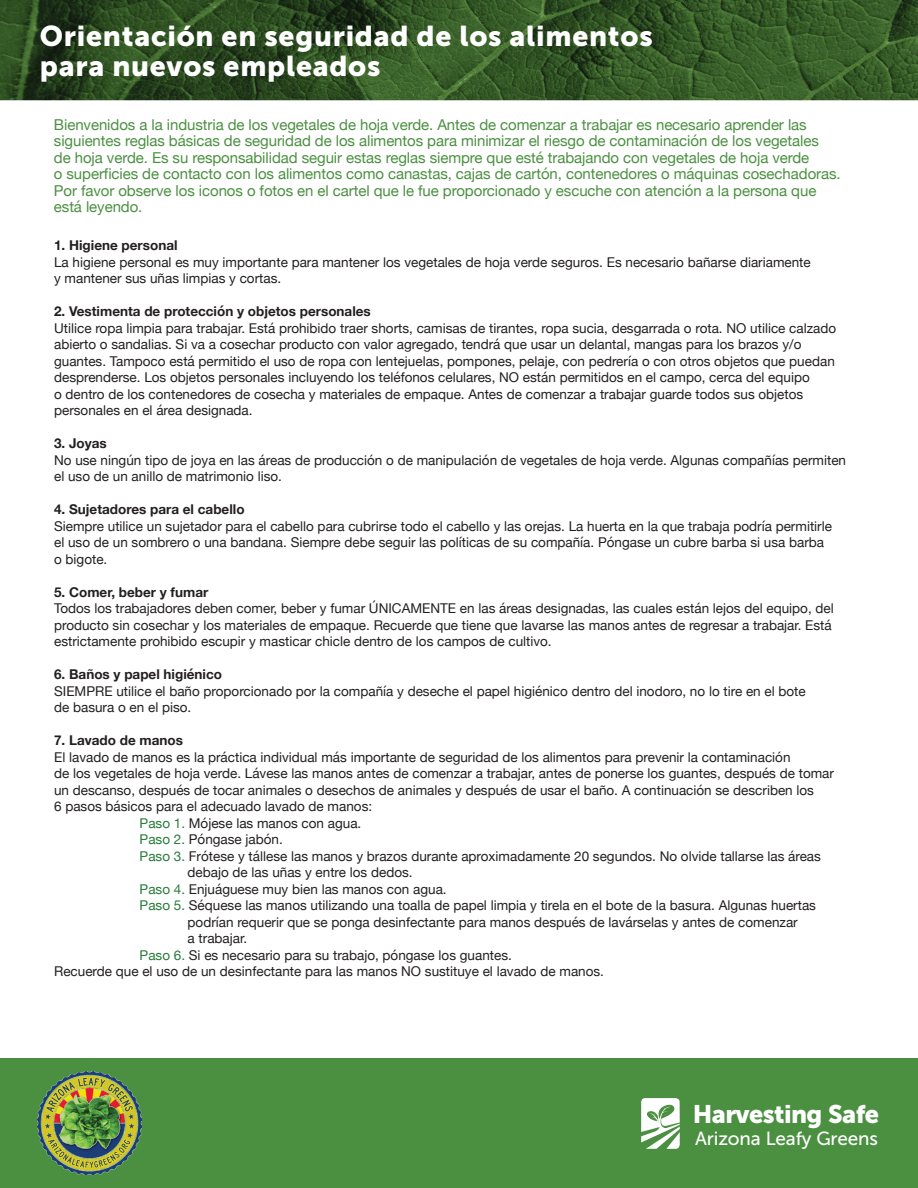
<style>
.page{position:relative;width:918px;height:1188px;background:#fff}
.page>*{position:absolute;margin:0;border:0;box-sizing:border-box;transform-origin:0 0}
.t1{font:28.5px/30px "Museo Sans 900";letter-spacing:.025em;color:#fff}
.t2{font:25.35px "Museo Sans 900";letter-spacing:-.025em;color:#fff}
.t3{font:18.9px "Museo Sans 500";letter-spacing:-.01em;color:#fff}
.t4{font:15px/16.5px "Helvetica Neue";letter-spacing:-.005em;color:#4b9041}
.t5{font:13.5px/16.5px "Helvetica Neue";color:#231f20}
.t6{font:700 13.5px "Helvetica Neue";color:#231f20}
.s1{color:#287c3c}
</style>
<div class="page">
<div style="left:0;top:1059px;width:918px;height:129px;background:#4b9041"></div>
<img style="left:0;top:0;width:918px;height:101px">
<svg style="left:641px;top:1098px;width:39px;height:51px"></svg>
<img style="left:38px;top:1071px;width:103px;height:104px">
<h1 class="t1" style="left:40px;top:21px;width:614px">Orientación en seguridad de los alimentos para nuevos empleados</h1>
<p class="t4" style="left:54px;top:117px;width:788px">Bienvenidos a la industria de los vegetales de hoja verde. Antes de comenzar a trabajar es necesario aprender las siguientes reglas básicas de seguridad de los alimentos para minimizar el riesgo de contaminación de los vegetales<br>de hoja verde. Es su responsabilidad seguir estas reglas siempre que esté trabajando con vegetales de hoja verde<br>o superficies de contacto con los alimentos como canastas, cajas de cartón, contenedores o máquinas cosechadoras.<br>Por favor observe los iconos o fotos en el cartel que le fue proporcionado y escuche con atención a la persona que está leyendo.</p>
<p class="t6" style="left:54px;top:235px;width:125px">1. Higiene personal</p>
<p class="t5" style="left:54px;top:255px;width:758px">La higiene personal es muy importante para mantener los vegetales de hoja verde seguros. Es necesario bañarse diariamente y mantener sus uñas limpias y cortas.</p>
<p class="t6" style="left:54px;top:301px;width:318px">2. Vestimenta de protección y objetos personales</p>
<p class="t5" style="left:54px;top:321px;width:784px">Utilice ropa limpia para trabajar. Está prohibido traer shorts, camisas de tirantes, ropa sucia, desgarrada o rota. NO utilice calzado abierto o sandalias. Si va a cosechar producto con valor agregado, tendrá que usar un delantal, mangas para los brazos y/o guantes. Tampoco está permitido el uso de ropa con lentejuelas, pompones, pelaje, con pedrería o con otros objetos que puedan desprenderse. Los objetos personales incluyendo los teléfonos celulares, NO están permitidos en el campo, cerca del equipo<br>o dentro de los contenedores de cosecha y materiales de empaque. Antes de comenzar a trabajar guarde todos sus objetos personales en el área designada.</p>
<p class="t6" style="left:54px;top:433px;width:54px">3. Joyas</p>
<p class="t5" style="left:54px;top:453px;width:793px">No use ningún tipo de joya en las áreas de producción o de manipulación de vegetales de hoja verde. Algunas compañías permiten el uso de un anillo de matrimonio liso.</p>
<p class="t6" style="left:54px;top:499px;width:192px">4. Sujetadores para el cabello</p>
<p class="t5" style="left:54px;top:519px;width:779px">Siempre utilice un sujetador para el cabello para cubrirse todo el cabello y las orejas. La huerta en la que trabaja podría permitirle el uso de un sombrero o una bandana. Siempre debe seguir las políticas de su compañía. Póngase un cubre barba si usa barba o bigote.</p>
<p class="t6" style="left:54px;top:581px;width:156px">5. Comer, beber y fumar</p>
<p class="t5" style="left:54px;top:601px;width:781px">Todos los trabajadores deben comer, beber y fumar ÚNICAMENTE en las áreas designadas, las cuales están lejos del equipo, del producto sin cosechar y los materiales de empaque. Recuerde que tiene que lavarse las manos antes de regresar a trabajar. Está estrictamente prohibido escupir y masticar chicle dentro de los campos de cultivo.</p>
<p class="t6" style="left:54px;top:664px;width:169px">6. Baños y papel higiénico</p>
<p class="t5" style="left:54px;top:684px;width:753px">SIEMPRE utilice el baño proporcionado por la compañía y deseche el papel higiénico dentro del inodoro, no lo tire en el bote de basura o en el piso.</p>
<p class="t6" style="left:54px;top:730px;width:131px">7. Lavado de manos</p>
<p class="t5" style="left:54px;top:749px;width:738px">El lavado de manos es la práctica individual más importante de seguridad de los alimentos para prevenir la contaminación</p>
<p class="t5" style="left:54px;top:766px;width:781px">de los vegetales de hoja verde. Lávese las manos antes de comenzar a trabajar, antes de ponerse los guantes, después de tomar</p>
<p class="t5" style="left:54px;top:782px;width:761px">un descanso, después de tocar animales o desechos de animales y después de usar el baño. A continuación se describen los</p>
<p class="t5" style="left:54px;top:799px;width:320px">6 pasos básicos para el adecuado lavado de manos:</p>
<p class="t5" style="left:140px;top:815px;width:223px"><span class="s1">Paso 1.</span> Mójese las manos con agua.</p>
<p class="t5" style="left:140px;top:832px;width:145px"><span class="s1">Paso 2.</span> Póngase jabón.</p>
<p class="t5" style="left:140px;top:848px;width:683px"><span class="s1">Paso 3.</span> Frótese y tállese las manos y brazos durante aproximadamente 20 segundos. No olvide tallarse las áreas</p>
<p class="t5" style="left:188px;top:865px;width:227px">debajo de las uñas y entre los dedos.</p>
<p class="t5" style="left:140px;top:881px;width:309px"><span class="s1">Paso 4.</span> Enjuáguese muy bien las manos con agua.</p>
<p class="t5" style="left:140px;top:898px;width:678px"><span class="s1">Paso 5.</span> Séquese las manos utilizando una toalla de papel limpia y tirela en el bote de la basura. Algunas huertas</p>
<p class="t5" style="left:188px;top:914px;width:612px">podrían requerir que se ponga desinfectante para manos después de lavárselas y antes de comenzar</p>
<p class="t5" style="left:188px;top:931px;width:61px">a trabajar.</p>
<p class="t5" style="left:140px;top:947px;width:374px"><span class="s1">Paso 6.</span> Si es necesario para su trabajo, póngase los guantes.</p>
<p class="t5" style="left:54px;top:964px;width:551px">Recuerde que el uso de un desinfectante para las manos NO sustituye el lavado de manos.</p>
<h2 class="t2" style="left:693px;top:1100px;width:188px">Harvesting Safe</h2>
<h3 class="t3" style="left:695px;top:1128px;width:184px">Arizona Leafy Greens</h3>
</div>
